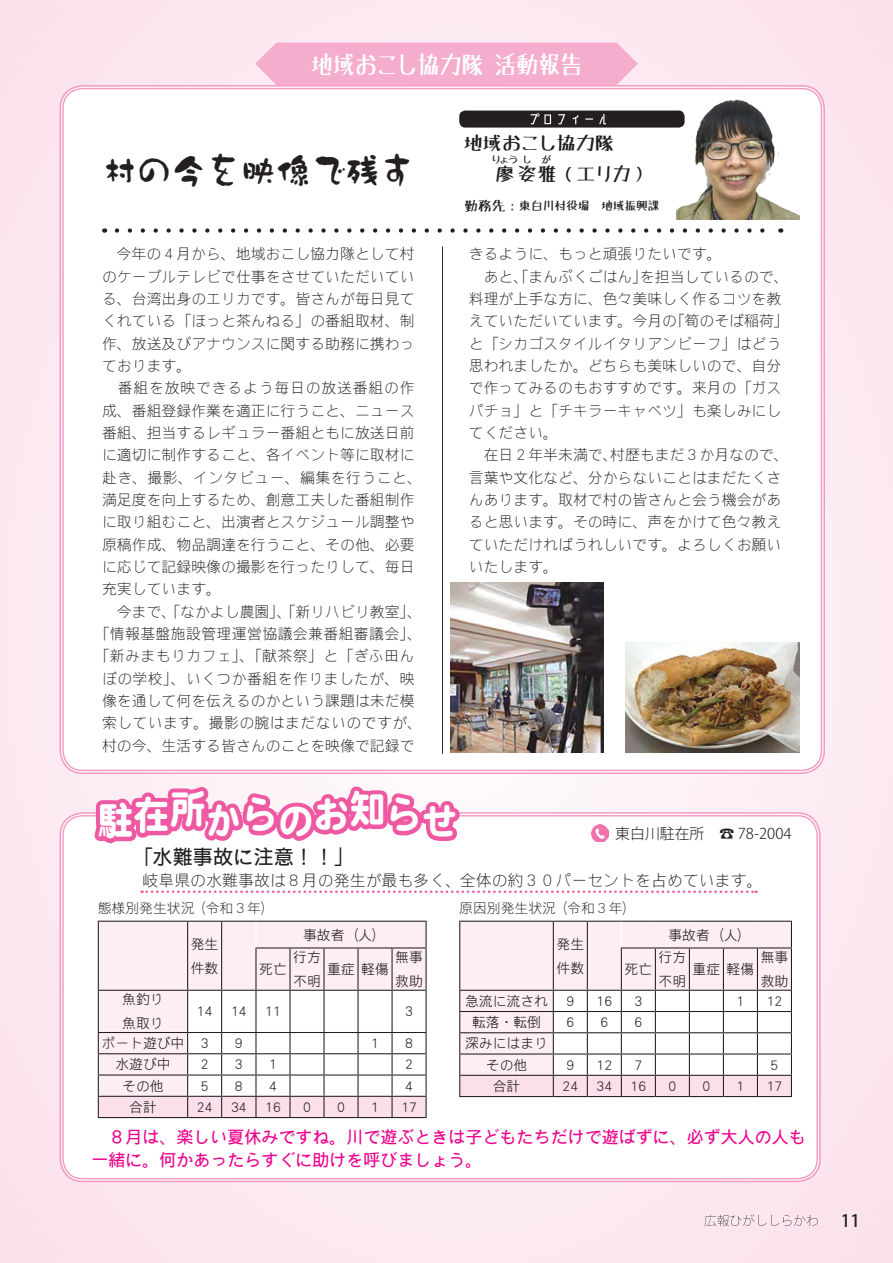
<style>
.page{position:relative;width:893px;height:1263px;background:#fce7f0}
.page>*{position:absolute;margin:0;border:0;box-sizing:border-box;transform-origin:0 0}
.t1{font:40.35px "DF Craft Sumi Std W9";color:#231f20;scale:.86 1}
.お知らせ{font:39.6px "DF Maru Gothic Std W9";color:#fff;scale:.91 1}
.t2{font:25.5px "Tanuki Permanent Marker";color:#fff;scale:.86 1}
.t3{font:20.25px "DF Gothic P Std W5";color:#231f20}
.t4{font:19.2px "Tanuki Permanent Marker";color:#231f20}
.t5{font:16.95px/23.4px "DF Gothic P Std W5";color:#ed028c}
.t6{font:500 16.95px "Koz Go Pro";color:#231f20}
.t7{font:15.9px "DF Gothic P Std W2";color:#231f20}
.t8{font:14.85px/22.4px "DF Gothic P Std W2";color:#231f20}
.t9{font:14.85px/22.4px "DF Gothic P Std W2";letter-spacing:.025em;color:#231f20;text-align:center}
.t10{font:300 14.85px "Koz Go Pro";color:#231f20}
.t11{font:13.8px/24.2px "DF Gothic P Std W3";color:#231f20}
.t12{font:13.8px "DF Gothic P Std W2";color:#231f20}
.t13{font:11.7px "Tanuki Permanent Marker";color:#231f20}
.t14{font:9.6px "Tanuki Permanent Marker";color:#231f20}
.s1{font-size:13.8px}
</style>
<div class="page">
<hr style="left:0;top:0;width:1px;height:30px;background:#d1d2d4">
<div style="left:62px;top:87px;width:761px;height:685px;background:#fff;border-radius:21px"></div>
<div style="left:255px;top:43px;width:383px;height:42px;background:#f5adce"></div>
<svg style="left:117px;top:228px;width:648px;height:5px"></svg>
<hr style="left:442px;top:247px;width:1px;height:507px;background:#231f20">
<div style="left:62px;top:814px;width:757px;height:366px;background:#fff;border-radius:21px"></div>
<img style="left:625px;top:642px;width:174px;height:110px">
<img style="left:451px;top:583px;width:153px;height:64px">
<svg style="left:90px;top:647px;width:702px;height:536px"></svg>
<img style="left:591px;top:825px;width:17px;height:17px">
<svg style="left:704px;top:1214px;width:114px;height:12px"></svg>
<img style="left:676px;top:99px;width:123px;height:121px">
<div style="left:459px;top:111px;width:226px;height:17px;background:#231f20;border-radius:6px"></div>
<svg style="left:530px;top:113px;width:76px;height:11px"></svg>
<p class="t2" style="left:311px;top:47px;width:317px">地域おこし協力隊 活動報告</p>
<p class="t1" style="left:102px;top:148px;width:365px">村の今を映像で残す</p>
<p class="t8" style="left:102px;top:243px;width:314px;text-align:justify;text-indent:15px">今年の４月から、地域おこし協力隊として村のケーブルテレビで仕事をさせていただいている、台湾出身のエリカです。皆さんが毎日見てくれている「ほっと茶んねる」の番組取材、制作、放送及びアナウンスに関する助務に携わっております。</p>
<p class="t8" style="left:102px;top:377px;width:321px">　番組を放映できるよう毎日の放送番組の作成、番組登録作業を適正に行うこと、ニュース番組、担当するレギュラー番組ともに放送日前に適切に制作すること、各イベント等に取材に赴き、撮影、インタビュー、編集を行うこと、満足度を向上するため、創意工夫した番組制作に取り組むこと、出演者とスケジュール調整や原稿作成、物品調達を行うこと、その他、必要に応じて記録映像の撮影を行ったりして、毎日充実しています。</p>
<p class="t9" style="left:95px;top:600px;width:329px">　今まで、「なかよし農園」、「新リハビリ教室」、「情報基盤施設管理運営協議会兼番組審議会」、「新みまもりカフェ」、「献茶祭」と「ぎふ田んぼの学校」、いくつか番組を作りましたが、映像を通して何を伝えるのかという課題は未だ模索しています。撮影の腕はまだないのですが、村の今、生活する皆さんのことを映像で記録で</p>
<p class="t4" style="left:463px;top:130px;width:152px">地域おこし協力隊</p>
<p class="t4" style="left:495px;top:160px;width:157px">廖姿雅（エリカ）</p>
<p class="t14" style="left:492px;top:153px;width:27px">りょう</p>
<p class="t14" style="left:523px;top:153px;width:10px">し</p>
<p class="t14" style="left:542px;top:153px;width:11px">が</p>
<p class="t13" style="left:464px;top:198px;width:197px"><span class="s1">勤務先：</span>東白川村役場　地域振興課</p>
<p class="t8" style="left:469px;top:243px;width:254px">きるように、もっと頑張りたいです。</p>
<p class="t8" style="left:469px;top:265px;width:321px">　あと、「まんぷくごはん」を担当しているので、料理が上手な方に、色々美味しく作るコツを教えていただいています。今月の「筍のそば稲荷」と「シカゴスタイルイタリアンビーフ」はどう思われましたか。どちらも美味しいので、自分で作ってみるのもおすすめです。来月の「ガスパチョ」と「チキラーキャベツ」も楽しみにしてください。</p>
<p class="t8" style="left:469px;top:444px;width:321px">　在日２年半未満で、村歴もまだ３か月なので、言葉や文化など、分からないことはまだたくさんあります。取材で村の皆さんと会う機会があると思います。その時に、声をかけて色々教えていただければうれしいです。よろしくお願いいたします。</p>
<p class="お知らせ" style="left:98px;top:794px;width:397px">駐在所からのお知らせ</p>
<p class="t10" style="left:615px;top:824px;width:178px">東白川駐在所　☎ 78-2004</p>
<p class="t3" style="left:132px;top:846px;width:224px">「水難事故に注意！！」</p>
<p class="t7" style="left:142px;top:872px;width:622px">岐阜県の水難事故は８月の発生が最も多く、全体の約３０パーセントを占めています。</p>
<p class="t12" style="left:98px;top:900px;width:178px">態様別発生状況（令和３年）</p>
<p class="t12" style="left:459px;top:900px;width:178px">原因別発生状況（令和３年）</p>
<p class="t11" style="left:191px;top:931px;width:29px">発生件数</p>
<p class="t11" style="left:259px;top:957px;width:29px">死亡</p>
<p class="t11" style="left:303px;top:922px;width:84px">事故者（人）</p>
<p class="t11" style="left:293px;top:945px;width:29px">行方</p>
<p class="t11" style="left:293px;top:969px;width:29px">不明</p>
<p class="t11" style="left:395px;top:945px;width:29px">無事</p>
<p class="t11" style="left:395px;top:969px;width:29px">救助</p>
<p class="t11" style="left:327px;top:957px;width:29px">重症</p>
<p class="t11" style="left:361px;top:957px;width:29px">軽傷</p>
<p class="t11" style="left:556px;top:931px;width:29px">発生件数</p>
<p class="t11" style="left:625px;top:957px;width:29px">死亡</p>
<p class="t11" style="left:668px;top:922px;width:84px">事故者（人）</p>
<p class="t11" style="left:659px;top:945px;width:29px">行方</p>
<p class="t11" style="left:659px;top:969px;width:29px">不明</p>
<p class="t11" style="left:761px;top:945px;width:29px">無事</p>
<p class="t11" style="left:761px;top:969px;width:29px">救助</p>
<p class="t11" style="left:693px;top:957px;width:29px">重症</p>
<p class="t11" style="left:727px;top:957px;width:29px">軽傷</p>
<p class="t11" style="left:122px;top:987px;width:43px">魚釣り</p>
<p class="t11" style="left:122px;top:1011px;width:43px">魚取り</p>
<p class="t11" style="left:197px;top:999px;width:17px">14</p>
<p class="t11" style="left:231px;top:999px;width:17px">14</p>
<p class="t11" style="left:265px;top:999px;width:17px">11</p>
<p class="t11" style="left:405px;top:999px;width:9px">3</p>
<p class="t11" style="left:102px;top:1031px;width:84px">ボート遊び中</p>
<p class="t11" style="left:201px;top:1031px;width:9px">3</p>
<p class="t11" style="left:235px;top:1031px;width:9px">9</p>
<p class="t11" style="left:371px;top:1031px;width:9px">1</p>
<p class="t11" style="left:405px;top:1031px;width:9px">8</p>
<p class="t11" style="left:115px;top:1052px;width:57px">水遊び中</p>
<p class="t11" style="left:201px;top:1052px;width:9px">2</p>
<p class="t11" style="left:235px;top:1052px;width:9px">3</p>
<p class="t11" style="left:269px;top:1052px;width:9px">1</p>
<p class="t11" style="left:405px;top:1052px;width:9px">2</p>
<p class="t11" style="left:122px;top:1073px;width:43px">その他</p>
<p class="t11" style="left:201px;top:1073px;width:9px">5</p>
<p class="t11" style="left:235px;top:1073px;width:9px">8</p>
<p class="t11" style="left:269px;top:1073px;width:9px">4</p>
<p class="t11" style="left:405px;top:1073px;width:9px">4</p>
<p class="t11" style="left:129px;top:1094px;width:29px">合計</p>
<p class="t11" style="left:197px;top:1094px;width:17px">24</p>
<p class="t11" style="left:231px;top:1094px;width:17px">34</p>
<p class="t11" style="left:265px;top:1094px;width:17px">16</p>
<p class="t11" style="left:303px;top:1094px;width:9px">0</p>
<p class="t11" style="left:337px;top:1094px;width:9px">0</p>
<p class="t11" style="left:371px;top:1094px;width:9px">1</p>
<p class="t11" style="left:401px;top:1094px;width:17px">17</p>
<p class="t11" style="left:465px;top:988px;width:84px">急流に流され</p>
<p class="t11" style="left:566px;top:988px;width:9px">9</p>
<p class="t11" style="left:597px;top:988px;width:17px">16</p>
<p class="t11" style="left:634px;top:988px;width:9px">3</p>
<p class="t11" style="left:736px;top:988px;width:9px">1</p>
<p class="t11" style="left:767px;top:988px;width:17px">12</p>
<p class="t11" style="left:472px;top:1010px;width:71px">転落・転倒</p>
<p class="t11" style="left:566px;top:1010px;width:9px">6</p>
<p class="t11" style="left:600px;top:1010px;width:9px">6</p>
<p class="t11" style="left:634px;top:1010px;width:9px">6</p>
<p class="t11" style="left:465px;top:1031px;width:84px">深みにはまり</p>
<p class="t11" style="left:486px;top:1052px;width:43px">その他</p>
<p class="t11" style="left:566px;top:1052px;width:9px">9</p>
<p class="t11" style="left:597px;top:1052px;width:17px">12</p>
<p class="t11" style="left:634px;top:1052px;width:9px">7</p>
<p class="t11" style="left:771px;top:1052px;width:9px">5</p>
<p class="t11" style="left:493px;top:1073px;width:29px">合計</p>
<p class="t11" style="left:563px;top:1073px;width:17px">24</p>
<p class="t11" style="left:597px;top:1073px;width:17px">34</p>
<p class="t11" style="left:631px;top:1073px;width:17px">16</p>
<p class="t11" style="left:668px;top:1073px;width:9px">0</p>
<p class="t11" style="left:703px;top:1073px;width:9px">0</p>
<p class="t11" style="left:737px;top:1073px;width:9px">1</p>
<p class="t11" style="left:767px;top:1073px;width:17px">17</p>
<p class="t5" style="left:91px;top:1124px;width:716px;text-indent:17px">８月は、楽しい夏休みですね。川で遊ぶときは子どもたちだけで遊ばずに、必ず大人の人も一緒に。何かあったらすぐに助けを呼びましょう。</p>
<p class="t6" style="left:841px;top:1210px;width:21px">11</p>
</div>
